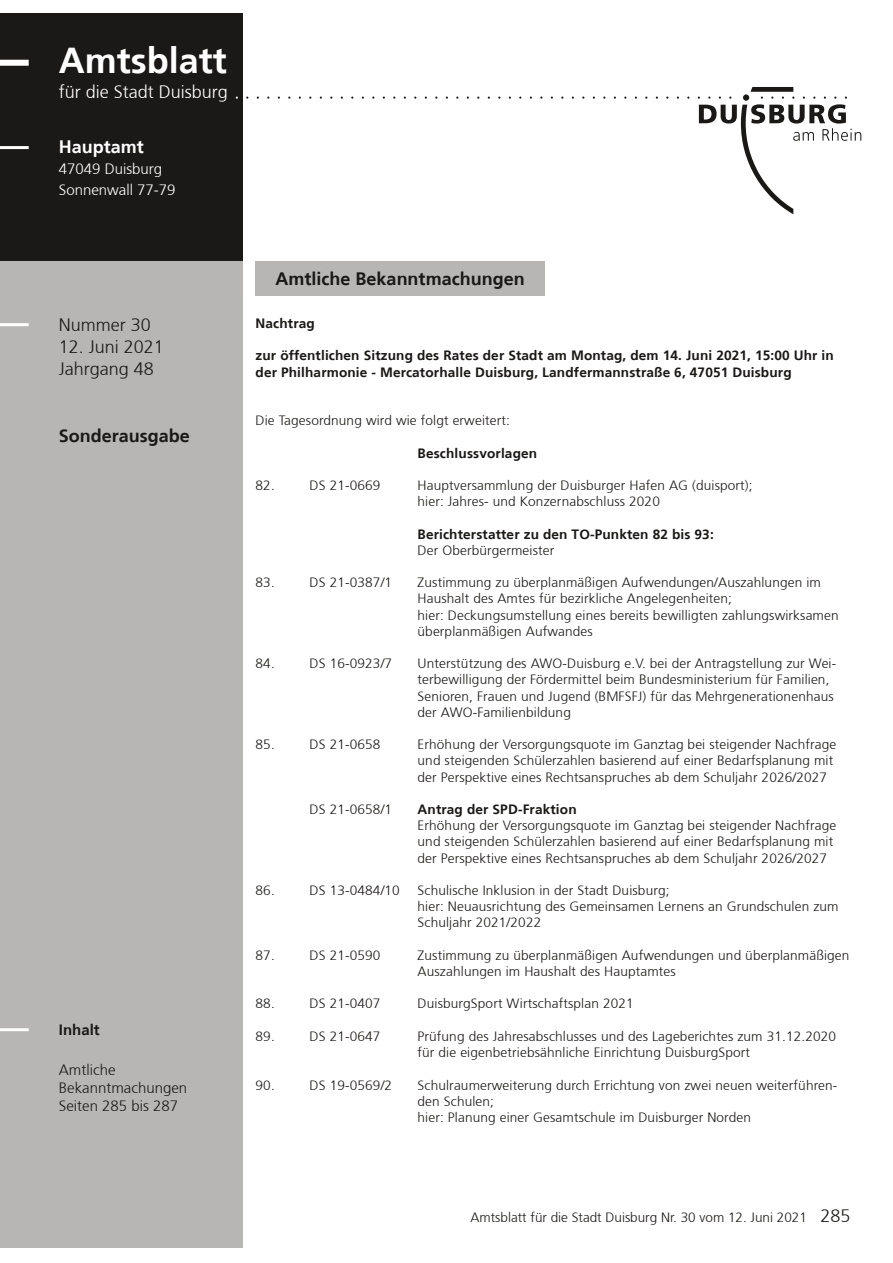
<style>
.page{position:relative;width:893px;height:1263px;background:#fff}
.page>*{position:absolute;margin:0;border:0;box-sizing:border-box;transform-origin:0 0}
.t1{font:150px "Duisburg Logo";color:#1b1917}
.t2{font:700 36px "Frutiger 65";color:#fff}
.t3{font:700 18px "Frutiger 65";color:#1b1917}
.t4{font:300 18px/21.6px "Frutiger 45";color:#1b1917}
.t5{font:300 18px "Frutiger 45";color:#fff}
.t6{font:700 18px "Frutiger 65";color:#fff}
.t7{font:300 15px/18px "Frutiger 45";color:#1b1917}
.t8{font:300 15px/21px "Frutiger 45";color:#fff}
.t9{font:700 15px "Frutiger 65";color:#1b1917}
.t10{font:300 13.5px/16.2px "Frutiger 45";letter-spacing:.01em;color:#1b1917}
.t11{font:700 13.5px/16.2px "Frutiger 65";letter-spacing:.01em;color:#1b1917}
.s1{font-size:18px}
</style>
<div class="page">
<div style="left:0;top:13px;width:242px;height:251px;background:#1b1917"></div>
<div style="left:0;top:261px;width:242px;height:987px;background:#b7b6b5"></div>
<div style="left:0;top:60px;width:29px;height:6px;background:#fff"></div>
<hr style="left:0;top:146px;width:29px;height:3px;background:#fff">
<hr style="left:0;top:323px;width:29px;height:3px;background:#fff">
<hr style="left:0;top:1028px;width:29px;height:3px;background:#fff">
<div style="left:256px;top:261px;width:289px;height:35px;background:#b7b6b5"></div>
<h2 class="t2" style="left:59px;top:39px;width:170px">Amtsblatt</h2>
<h3 class="t5" style="left:59px;top:82px;width:171px">für die Stadt Duisburg</h3>
<h3 class="t6" style="left:59px;top:137px;width:87px">Hauptamt</h3>
<p class="t8" style="left:59px;top:159px;width:118px">47049 Duisburg<br>Sonnenwall 77-79</p>
<h1 class="t1" style="left:246px;top:-41px;width:616px">.........................................L</h1>
<h3 class="t4" style="left:59px;top:315px;width:94px">Nummer 30</h3>
<h3 class="t4" style="left:59px;top:336px;width:107px">12. Juni 2021<br>Jahrgang 48</h3>
<h3 class="t3" style="left:59px;top:425px;width:133px">Sonderausgabe</h3>
<p class="t9" style="left:59px;top:1021px;width:42px">Inhalt</p>
<p class="t7" style="left:59px;top:1061px;width:130px">Amtliche<br>Bekanntmachungen<br>Seiten 285 bis 287</p>
<h3 class="t3" style="left:276px;top:268px;width:251px">Amtliche Bekanntmachungen</h3>
<p class="t11" style="left:256px;top:315px;width:61px">Nachtrag</p>
<p class="t11" style="left:256px;top:348px;width:580px">zur öffentlichen Sitzung des Rates der Stadt am Montag, dem 14. Juni 2021, 15:00 Uhr in der Philharmonie - Mercatorhalle Duisburg, Landfermannstraße 6, 47051 Duisburg</p>
<p class="t10" style="left:256px;top:413px;width:256px">Die Tagesordnung wird wie folgt erweitert:</p>
<p class="t11" style="left:418px;top:445px;width:121px">Beschlussvorlagen</p>
<p class="t10" style="left:256px;top:477px;width:21px">82.</p>
<p class="t10" style="left:310px;top:477px;width:72px">DS 21-0669</p>
<p class="t10" style="left:418px;top:477px;width:337px">Hauptversammlung der Duisburger Hafen AG (duisport); hier: Jahres- und Konzernabschluss 2020</p>
<p class="t11" style="left:418px;top:526px;width:298px">Berichterstatter zu den TO-Punkten 82 bis 93:</p>
<p class="t10" style="left:418px;top:542px;width:138px">Der Oberbürgermeister</p>
<p class="t10" style="left:256px;top:575px;width:21px">83.</p>
<p class="t10" style="left:310px;top:575px;width:84px">DS 21-0387/1</p>
<p class="t10" style="left:418px;top:575px;width:423px">Zustimmung zu überplanmäßigen Aufwendungen/Auszahlungen im Haushalt des Amtes für bezirkliche Angelegenheiten;<br>hier: Deckungsumstellung eines bereits bewilligten zahlungswirksamen überplanmäßigen Aufwandes</p>
<p class="t10" style="left:256px;top:656px;width:21px">84.</p>
<p class="t10" style="left:310px;top:656px;width:84px">DS 16-0923/7</p>
<p class="t10" style="left:418px;top:656px;width:420px">Unterstützung des AWO-Duisburg e.V. bei der Antragstellung zur Wei&shy;terbewilligung der Fördermittel beim Bundesministerium für Familien, Senioren, Frauen und Jugend (BMFSFJ) für das Mehrgenerationenhaus der AWO-Familienbildung</p>
<p class="t10" style="left:256px;top:737px;width:21px">85.</p>
<p class="t10" style="left:310px;top:737px;width:72px">DS 21-0658</p>
<p class="t10" style="left:418px;top:737px;width:420px">Erhöhung der Versorgungsquote im Ganztag bei steigender Nachfrage und steigenden Schülerzahlen basierend auf einer Bedarfsplanung mit der Perspektive eines Rechtsanspruches ab dem Schuljahr 2026/2027</p>
<p class="t10" style="left:310px;top:801px;width:84px">DS 21-0658/1</p>
<p class="t11" style="left:418px;top:801px;width:161px">Antrag der SPD-Fraktion</p>
<p class="t10" style="left:418px;top:818px;width:420px">Erhöhung der Versorgungsquote im Ganztag bei steigender Nachfrage und steigenden Schülerzahlen basierend auf einer Bedarfsplanung mit der Perspektive eines Rechtsanspruches ab dem Schuljahr 2026/2027</p>
<p class="t10" style="left:256px;top:882px;width:21px">86.</p>
<p class="t10" style="left:310px;top:882px;width:92px">DS 13-0484/10</p>
<p class="t10" style="left:418px;top:882px;width:422px">Schulische Inklusion in der Stadt Duisburg;<br>hier: Neuausrichtung des Gemeinsamen Lernens an Grundschulen zum<br>Schuljahr 2021/2022</p>
<p class="t10" style="left:256px;top:947px;width:21px">87.</p>
<p class="t10" style="left:310px;top:947px;width:72px">DS 21-0590</p>
<p class="t10" style="left:418px;top:947px;width:433px">Zustimmung zu überplanmäßigen Aufwendungen und überplanmäßigen<br>Auszahlungen im Haushalt des Hauptamtes</p>
<p class="t10" style="left:256px;top:996px;width:21px">88.</p>
<p class="t10" style="left:310px;top:996px;width:72px">DS 21-0407</p>
<p class="t10" style="left:418px;top:996px;width:218px">DuisburgSport Wirtschaftsplan 2021</p>
<p class="t10" style="left:256px;top:1028px;width:21px">89.</p>
<p class="t10" style="left:310px;top:1028px;width:72px">DS 21-0647</p>
<p class="t10" style="left:418px;top:1028px;width:420px">Prüfung des Jahresabschlusses und des Lageberichtes zum 31.12.2020 für die eigenbetriebsähnliche Einrichtung DuisburgSport</p>
<p class="t10" style="left:256px;top:1077px;width:21px">90.</p>
<p class="t10" style="left:310px;top:1077px;width:84px">DS 19-0569/2</p>
<p class="t10" style="left:418px;top:1077px;width:421px">Schulraumerweiterung durch Errichtung von zwei neuen weiterführen&shy;den Schulen;<br>hier: Planung einer Gesamtschule im Duisburger Norden</p>
<p class="t10" style="left:470px;top:1209px;width:381px">Amtsblatt für die Stadt Duisburg Nr. 30 vom 12. Juni 2021 <span class="s1">285</span></p>
</div>
